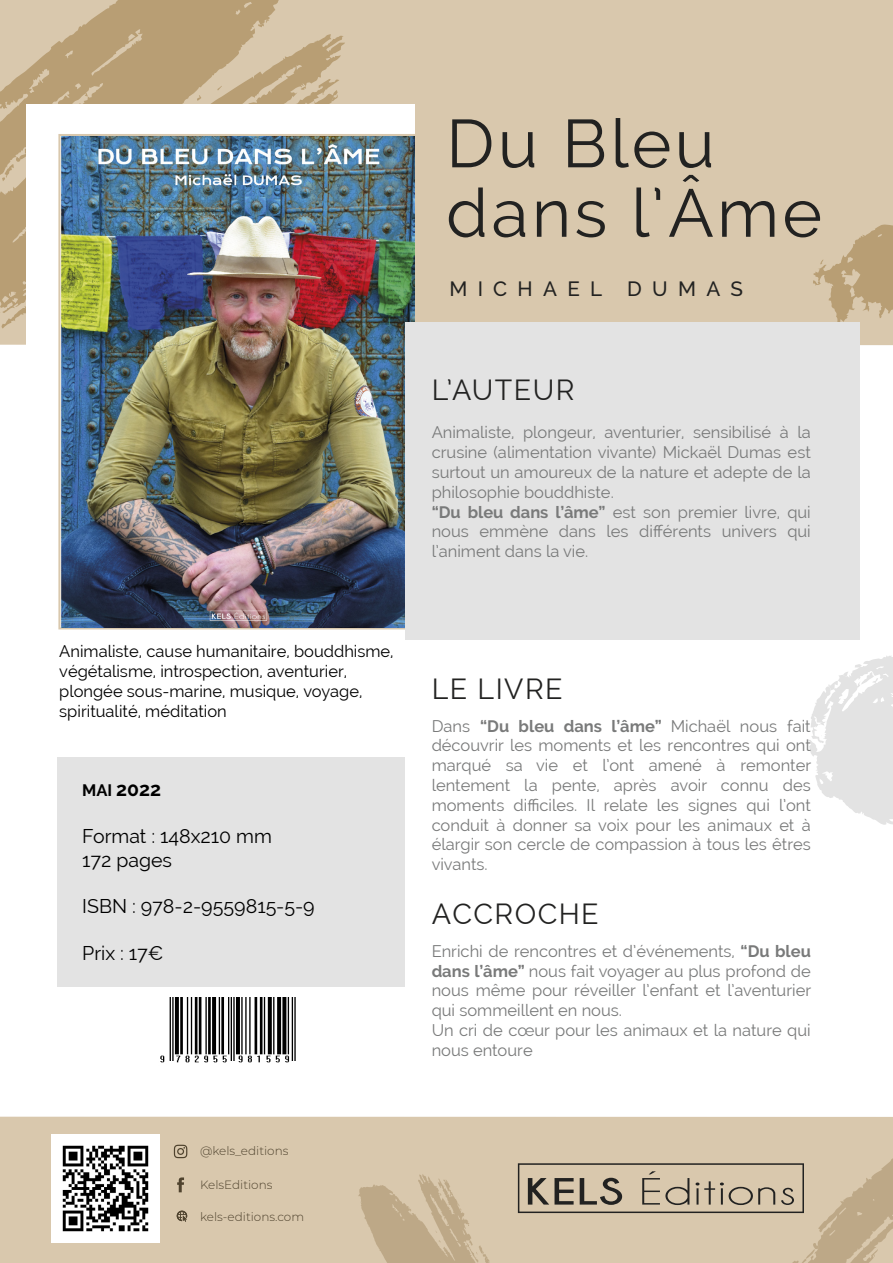
<style>
.page{position:relative;width:893px;height:1263px;background:#fff}
.page>*{position:absolute;margin:0;border:0;box-sizing:border-box;transform-origin:0 0}
.t1{font:67.5px/69.4px "Raleway";letter-spacing:.05em;color:#222221}
.t2{font:28.5px "Raleway";letter-spacing:.05em;color:#222221}
.t3{font:500 20.55px "Raleway";letter-spacing:.5em;color:#222221}
.t4{font:19.5px/23.4px "Raleway";color:#000}
.t5{font:700 19.5px "Raleway";color:#000}
.t6{font:16.5px/19.8px "Raleway";color:#797a7a}
.t7{font:16.5px/19.8px "Raleway";color:#000}
.t8{font:300 12px "Montserrat";color:#4f432e}
.s1{font-size:16.5px}
.s2{font-weight:700}
</style>
<div class="page">
<div style="left:0;top:1117px;width:893px;height:146px;background:#d9c8ad"></div>
<div style="left:345px;top:0;width:548px;height:345px;background:#d9c8ad"></div>
<svg style="left:0;top:0;width:345px;height:345px;background:#c3ad88"></svg>
<svg style="left:196px;top:95px;width:5px;height:6px"></svg>
<svg style="left:2px;top:157px;width:19px;height:24px"></svg>
<svg style="left:217px;top:86px;width:5px;height:5px"></svg>
<svg style="left:258px;top:19px;width:12px;height:8px"></svg>
<svg style="left:0;top:271px;width:26px;height:58px;background:#c4ae89"></svg>
<svg style="left:300px;top:83px;width:38px;height:21px"></svg>
<svg style="left:808px;top:656px;width:85px;height:169px"></svg>
<svg style="left:813px;top:224px;width:80px;height:115px;background:#c8b391"></svg>
<div style="left:26px;top:104px;width:389px;height:503px;background:#fff"></div>
<svg style="left:58px;top:134px;width:382px;height:495px;background:#cfc2ad"></svg>
<img style="left:61px;top:136px;width:353px;height:491px">
<svg style="left:177px;top:1177px;width:7px;height:15px"></svg>
<svg style="left:174px;top:1145px;width:13px;height:13px"></svg>
<img style="left:51px;top:1134px;width:108px;height:108px">
<svg style="left:177px;top:1211px;width:10px;height:11px"></svg>
<div style="left:405px;top:322px;width:454px;height:317px;background:#e3e3e3"></div>
<div style="left:57px;top:757px;width:348px;height:229px;background:#e3e3e3"></div>
<img style="left:160px;top:997px;width:136px;height:66px">
<svg style="left:358px;top:1158px;width:535px;height:105px"></svg>
<p class="t7" style="left:59px;top:641px;width:336px">Animaliste, cause humanitaire, bouddhisme, végétalisme, introspection, aventurier, plongée sous-marine, musique, voyage, spiritualité, méditation</p>
<p class="t5" style="left:82px;top:778px;width:81px"><span class="s1">MAI</span> 2022</p>
<p class="t4" style="left:82px;top:824px;width:191px">Format : 148x210 mm<br>172 pages</p>
<p class="t4" style="left:82px;top:895px;width:234px">ISBN : 978-2-9559815-5-9</p>
<p class="t4" style="left:82px;top:941px;width:83px">Prix : 17€</p>
<p class="t8" style="left:200px;top:1143px;width:90px">@kels_editions</p>
<p class="t8" style="left:200px;top:1176px;width:74px">KelsEditions</p>
<p class="t8" style="left:200px;top:1209px;width:106px">kels-editions.com</p>
<h1 class="t1" style="left:446px;top:109px;width:377px">Du Bleu dans l’Âme</h1>
<p class="t3" style="left:449px;top:276px;width:295px">MICHAEL DUMAS</p>
<h2 class="t2" style="left:432px;top:374px;width:144px">L’AUTEUR</h2>
<p class="t6" style="left:432px;top:423px;width:381px">Animaliste, plongeur, aventurier, sensibilisé à la crusine (alimentation vivante) Mickaël Dumas est surtout un amoureux de la nature et adepte de la philosophie bouddhiste.<br><span class="s2">“Du bleu dans l’âme”</span> est son premier livre, qui nous emmène dans les différents univers qui l’animent dans la vie.</p>
<h2 class="t2" style="left:432px;top:672px;width:133px">LE LIVRE</h2>
<p class="t6" style="left:432px;top:716px;width:381px;text-align:justify">Dans <span class="s2">“Du bleu dans l’âme”</span> Michaël nous fait découvrir les moments et les rencontres qui ont marqué sa vie et l’ont amené à remonter lentement la pente, après avoir connu des moments difficiles. Il relate les signes qui l’ont conduit à donner sa voix pour les animaux et à élargir son cercle de compassion à tous les êtres vivants.</p>
<h2 class="t2" style="left:432px;top:898px;width:169px">ACCROCHE</h2>
<p class="t6" style="left:432px;top:941px;width:381px">Enrichi de rencontres et d’événements, <span class="s2">“Du bleu dans l’âme”</span> nous fait voyager au plus profond de nous même pour réveiller l’enfant et l’aventurier qui sommeillent en nous.<br>Un cri de cœur pour les animaux et la nature qui nous entoure</p>
</div>
